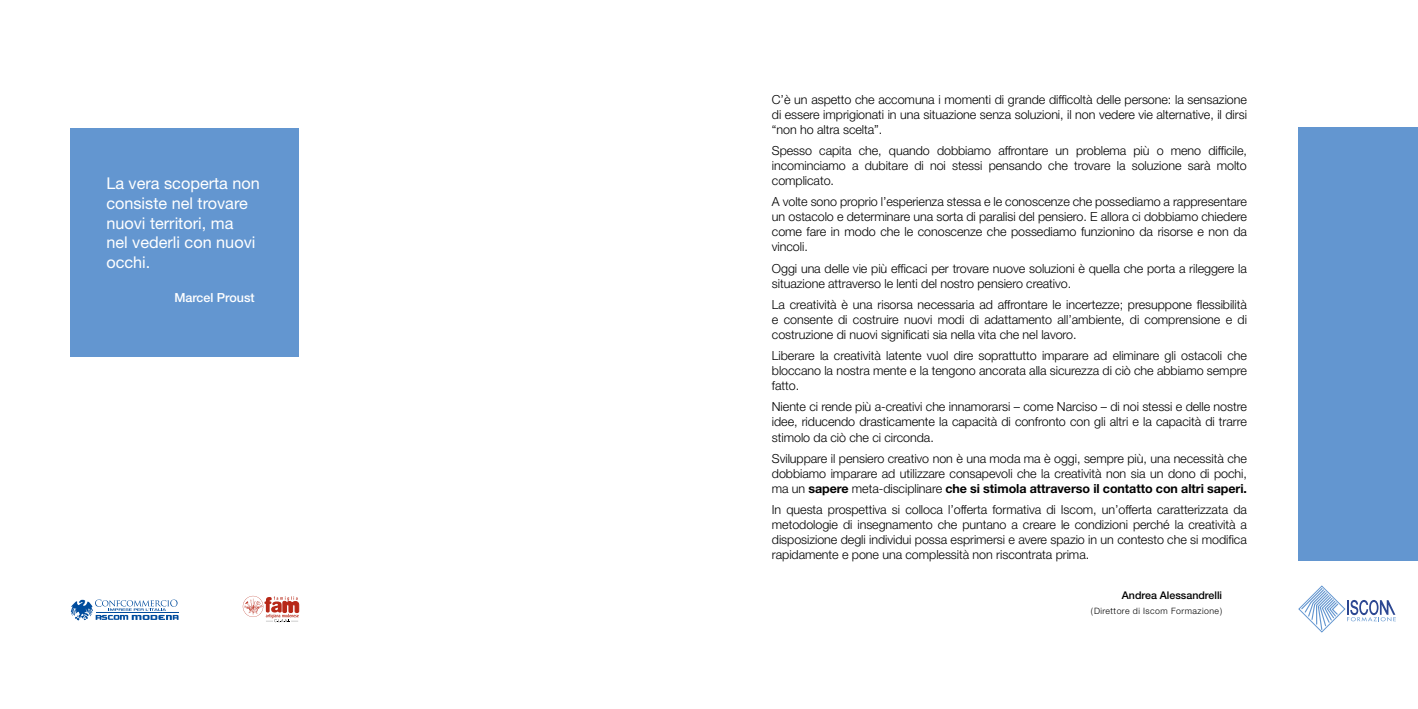
<style>
.page{position:relative;width:1418px;height:709px;background:#fff}
.page>*{position:absolute;margin:0;border:0;box-sizing:border-box;transform-origin:0 0}
.t1{font:16.25px/19.5px "Helvetica Neue LT Std";color:#fff}
.t2{font:300 12.5px/15px "Helvetica Neue LT Std";letter-spacing:-.005em;color:#000;text-align:justify}
.t3{font:500 12.5px "Helvetica Neue LT Std";color:#fff}
.t4{font:500 10.62px "Helvetica Neue LT Std";color:#000}
.t5{font:300 8.75px "Helvetica Neue LT Std";letter-spacing:.05em;color:#000}
.s1{font-weight:700}
</style>
<div class="page">
<div style="left:1298px;top:127px;width:119px;height:433px;background:#6396d0"></div>
<svg style="left:1298px;top:585px;width:97px;height:48px"></svg>
<svg style="left:243px;top:596px;width:56px;height:26px"></svg>
<svg style="left:71px;top:599px;width:107px;height:21px"></svg>
<div style="left:70px;top:128px;width:229px;height:228px;background:#6396d0"></div>
<h1 class="t1" style="left:106px;top:174px;width:155px">La vera scoperta non consiste nel trovare nuovi territori, ma<br>nel vederli con nuovi occhi.</h1>
<p class="t3" style="left:174px;top:290px;width:82px">Marcel Proust</p>
<p class="t2" style="left:772px;top:92px;width:476px">C’è un aspetto che accomuna i momenti di grande difficoltà delle persone: la sensazione di essere imprigionati in una situazione senza soluzioni, il non vedere vie alternative, il dirsi “non ho altra scelta”.</p>
<p class="t2" style="left:772px;top:143px;width:476px">Spesso capita che, quando dobbiamo affrontare un problema più o meno difficile, incominciamo a dubitare di noi stessi pensando che trovare la soluzione sarà molto complicato.</p>
<p class="t2" style="left:772px;top:194px;width:476px">A volte sono proprio l’esperienza stessa e le conoscenze che possediamo a rappresentare un ostacolo e determinare una sorta di paralisi del pensiero. E allora ci dobbiamo chiedere come fare in modo che le conoscenze che possediamo funzionino da risorse e non da vincoli.</p>
<p class="t2" style="left:772px;top:260px;width:476px">Oggi una delle vie più efficaci per trovare nuove soluzioni è quella che porta a rileggere la situazione attraverso le lenti del nostro pensiero creativo.</p>
<p class="t2" style="left:772px;top:297px;width:476px">La creatività è una risorsa necessaria ad affrontare le incertezze; presuppone flessibilità e consente di costruire nuovi modi di adattamento all’ambiente, di comprensione e di costruzione di nuovi significati sia nella vita che nel lavoro.</p>
<p class="t2" style="left:772px;top:348px;width:476px">Liberare la creatività latente vuol dire soprattutto imparare ad eliminare gli ostacoli che bloccano la nostra mente e la tengono ancorata alla sicurezza di ciò che abbiamo sempre fatto.</p>
<p class="t2" style="left:772px;top:399px;width:476px">Niente ci rende più a-creativi che innamorarsi – come Narciso – di noi stessi e delle nostre idee, riducendo drasticamente la capacità di confronto con gli altri e la capacità di trarre stimolo da ciò che ci circonda.</p>
<p class="t2" style="left:772px;top:450px;width:476px">Sviluppare il pensiero creativo non è una moda ma è oggi, sempre più, una necessità che dobbiamo imparare ad utilizzare consapevoli che la creatività non sia un dono di pochi, ma un <span class="s1">sapere</span> meta-disciplinare <span class="s1">che si stimola attraverso il contatto con altri saperi.</span></p>
<p class="t2" style="left:772px;top:502px;width:476px">In questa prospettiva si colloca l’offerta formativa di Iscom, un’offerta caratterizzata da metodologie di insegnamento che puntano a creare le condizioni perché la creatività a disposizione degli individui possa esprimersi e avere spazio in un contesto che si modifica rapidamente e pone una complessità non riscontrata prima.</p>
<p class="t4" style="left:1121px;top:589px;width:102px">Andrea Alessandrelli</p>
<p class="t5" style="left:1090px;top:605px;width:133px">(Direttore di Iscom Formazione)</p>
</div>
